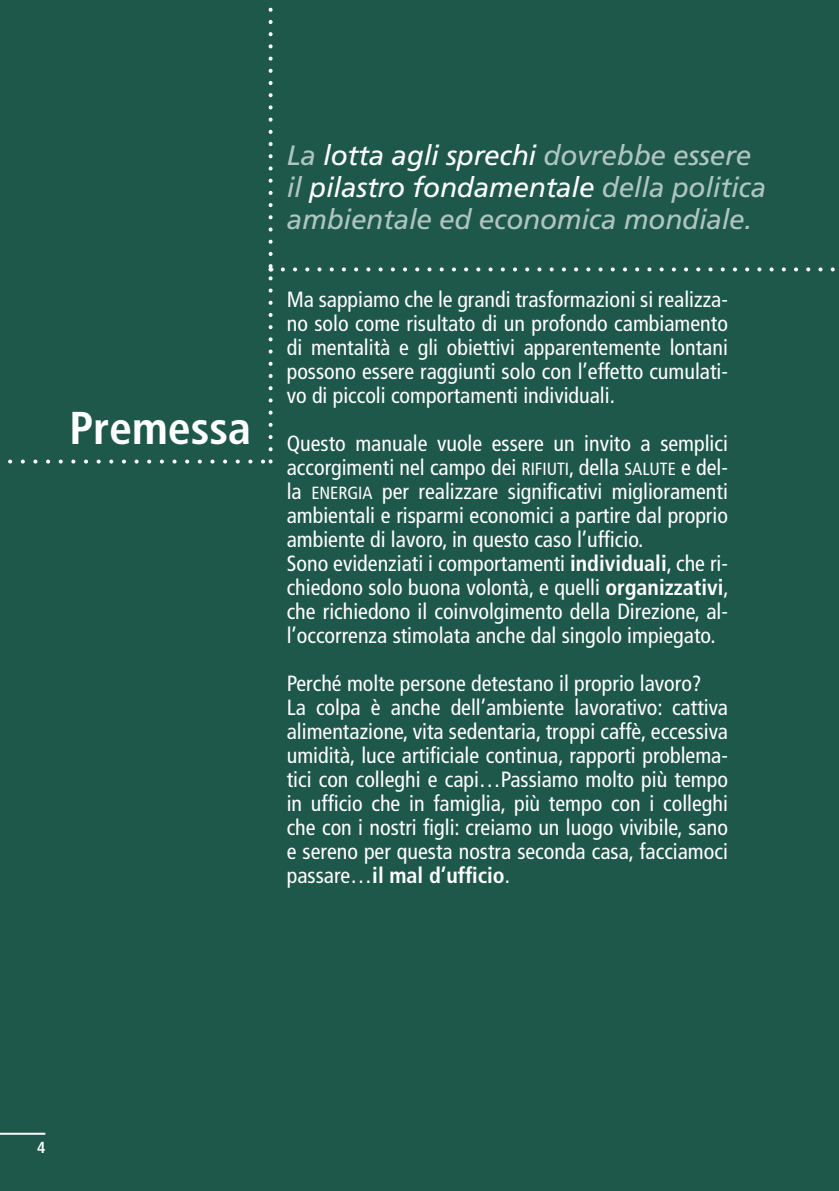
<style>
.page{position:relative;width:839px;height:1191px;background:#1e584a}
.page>*{position:absolute;margin:0;border:0;box-sizing:border-box;transform-origin:0 0}
.t1{font:700 condensed 46px "Frutiger";color:#fff}
.t2{font:italic 28px/32px "Frutiger";letter-spacing:-.01em;color:#b0c5c0}
.t3{font:condensed 22px/24px "Frutiger";color:#fff}
.t4{font:700 condensed 16px "Frutiger";color:#fff}
.s1{color:#fff}
.s2{font-size:17.6px}
.s3{font-weight:700}
</style>
<div class="page">
<svg style="left:8px;top:7px;width:827px;height:456px"></svg>
<hr style="left:0;top:1132px;width:45px;height:2px;background:#fff">
<h1 class="t1" style="left:69px;top:401px;width:183px">Premessa</h1>
<p class="t2" style="left:287px;top:139px;width:481px">La <span class="s1">lotta agli sprechi</span> dovrebbe essere il <span class="s1">pilastro fondamentale</span> della politica ambientale ed economica mondiale.</p>
<p class="t3" style="left:287px;top:288px;width:443px;text-align:justify">Ma sappiamo che le grandi trasformazioni si realizza&shy;no solo come risultato di un profondo cambiamento di mentalità e gli obiettivi apparentemente lontani possono essere raggiunti solo con l’effetto cumulati&shy;vo di piccoli comportamenti individuali.</p>
<p class="t3" style="left:287px;top:432px;width:443px">Questo manuale vuole essere un invito a semplici accorgimenti nel campo dei <span class="s2">RIFIUTI</span>, della <span class="s2">SALUTE</span> e del&shy;la <span class="s2">ENERGIA</span> per realizzare significativi miglioramenti ambientali e risparmi economici a partire dal proprio ambiente di lavoro, in questo caso l’ufficio.<br>Sono evidenziati i comportamenti <span class="s3">individuali</span>, che ri&shy;chiedono solo buona volontà, e quelli <span class="s3">organizzativi</span>, che richiedono il coinvolgimento della Direzione, al&shy;l’occorrenza stimolata anche dal singolo impiegato.</p>
<p class="t3" style="left:287px;top:672px;width:443px">Perché molte persone detestano il proprio lavoro?<br>La colpa è anche dell’ambiente lavorativo: cattiva alimentazione, vita sedentaria, troppi caffè, eccessiva umidità, luce artificiale continua, rapporti problema&shy;tici con colleghi e capi…Passiamo molto più tempo in ufficio che in famiglia, più tempo con i colleghi che con i nostri figli: creiamo un luogo vivibile, sano e sereno per questa nostra seconda casa, facciamoci passare…<span class="s3">il mal d’ufficio</span>.</p>
<p class="t4" style="left:37px;top:1137px;width:10px">4</p>
</div>
